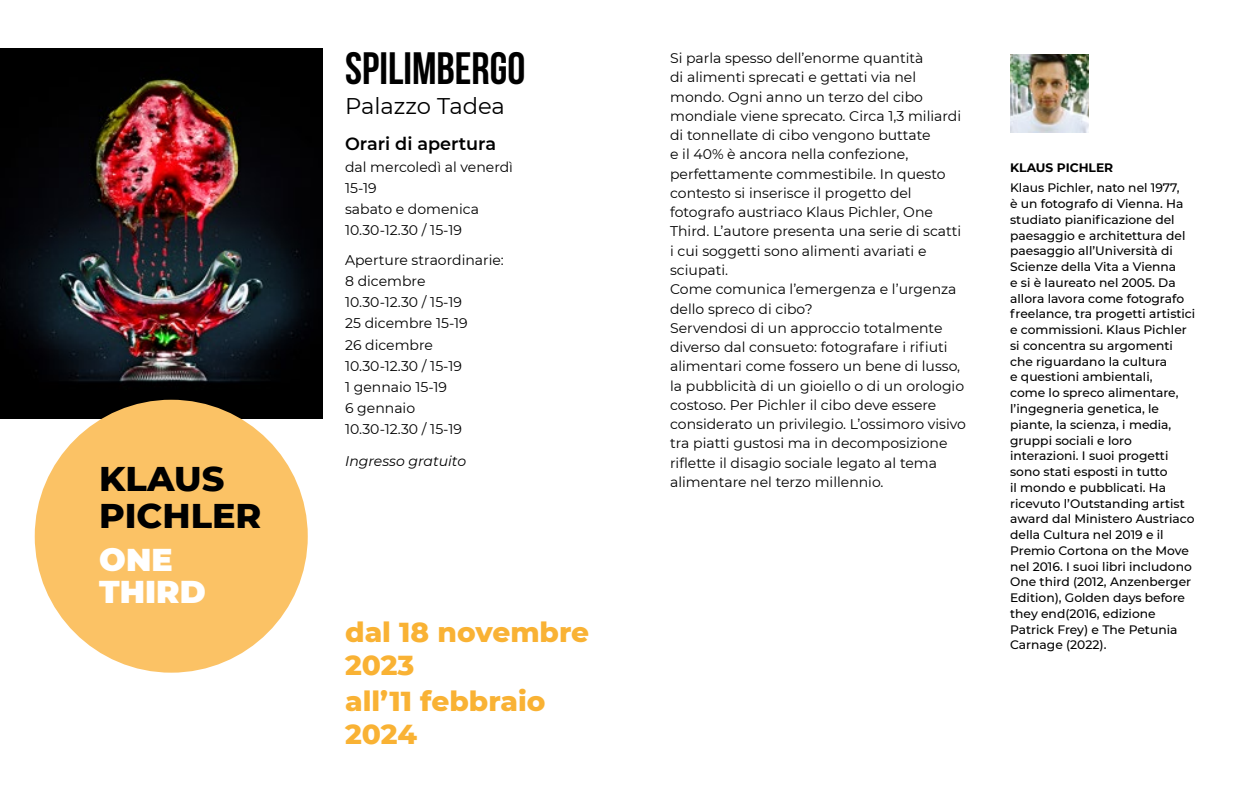
<style>
.page{position:relative;width:1241px;height:794px;background:#fff}
.page>*{position:absolute;margin:0;border:0;box-sizing:border-box;transform-origin:0 0}
.t1{font:700 45.32px "Bebas Neue";color:#000}
.t2{font:800 35px/36.8px "Montserrat";color:#000}
.t3{font:900 31.5px/31.2px "Montserrat";color:#fff}
.t4{font:800 28px/33.1px "Montserrat";color:#f9b234}
.t5{font:22.57px "Montserrat";color:#000}
.t6{font:600 17.68px "Montserrat";color:#000}
.t7{font:14px/19.2px "Montserrat";color:#000}
.t8{font:italic 14px "Montserrat";color:#000}
.t9{font:500 12.25px/15.8px "Montserrat";color:#000}
.t10{font:700 12.25px "Montserrat";color:#000}
</style>
<div class="page">
<img style="left:0;top:48px;width:322px;height:370px">
<img style="left:1010px;top:55px;width:78px;height:78px">
<div style="left:35px;top:400px;width:273px;height:272px;background:#fbc265;border-radius:50%"></div>
<h2 class="t2" style="left:99px;top:458px;width:164px">KLAUS<br>PICHLER</h2>
<h3 class="t3" style="left:99px;top:542px;width:108px">ONE<br>THIRD</h3>
<h1 class="t1" style="left:345px;top:43px;width:182px">SPILIMBERGO</h1>
<h3 class="t5" style="left:345px;top:90px;width:161px">Palazzo Tadea</h3>
<p class="t6" style="left:345px;top:132px;width:153px">Orari di apertura</p>
<p class="t7" style="left:345px;top:155px;width:169px;line-height:21px">dal mercoledì al venerdì<br>15-19<br>sabato e domenica<br>10.30-12.30 / 15-19</p>
<p class="t7" style="left:345px;top:249px;width:160px;line-height:21px">Aperture straordinarie:<br>8 dicembre<br>10.30-12.30 / 15-19<br>25 dicembre 15-19<br>26 dicembre<br>10.30-12.30 / 15-19<br>1 gennaio 15-19<br>6 gennaio<br>10.30-12.30 / 15-19</p>
<p class="t8" style="left:345px;top:451px;width:122px">Ingresso gratuito</p>
<h3 class="t4" style="left:345px;top:614px;width:246px">dal 18 novembre<br>2023</h3>
<h3 class="t4" style="left:345px;top:683px;width:202px">all’11 febbraio<br>2024</h3>
<p class="t7" style="left:670px;top:48px;width:297px">Si parla spesso dell’enorme quantità<br>di alimenti sprecati e gettati via nel mondo. Ogni anno un terzo del cibo mondiale viene sprecato. Circa 1,3 miliardi di tonnellate di cibo vengono buttate<br>e il 40% è ancora nella confezione, perfettamente commestibile. In questo contesto si inserisce il progetto del fotografo austriaco Klaus Pichler, One Third. L’autore presenta una serie di scatti i cui soggetti sono alimenti avariati e sciupati.<br>Come comunica l’emergenza e l’urgenza dello spreco di cibo?<br>Servendosi di un approccio totalmente diverso dal consueto: fotografare i rifiuti alimentari come fossero un bene di lusso, la pubblicità di un gioiello o di un orologio costoso. Per Pichler il cibo deve essere considerato un privilegio. L’ossimoro visivo tra piatti gustosi ma in decomposizione riflette il disagio sociale legato al tema alimentare nel terzo millennio.</p>
<p class="t10" style="left:1009px;top:158px;width:105px">KLAUS PICHLER</p>
<p class="t9" style="left:1009px;top:180px;width:187px">Klaus Pichler, nato nel 1977,<br>è un fotografo di Vienna. Ha studiato pianificazione del paesaggio e architettura del paesaggio all’Università di<br>Scienze della Vita a Vienna<br>e si è laureato nel 2005. Da allora lavora come fotografo freelance, tra progetti artistici e commissioni. Klaus Pichler si concentra su argomenti che riguardano la cultura<br>e questioni ambientali,<br>come lo spreco alimentare, l’ingegneria genetica, le piante, la scienza, i media, gruppi sociali e loro interazioni. I suoi progetti sono stati esposti in tutto<br>il mondo e pubblicati. Ha ricevuto l’Outstanding artist award dal Ministero Austriaco della Cultura nel 2019 e il<br>Premio Cortona on the Move nel 2016. I suoi libri includono<br>One third (2012, Anzenberger<br>Edition), Golden days before they end(2016, edizione<br>Patrick Frey) e The Petunia<br>Carnage (2022).</p>
</div>
